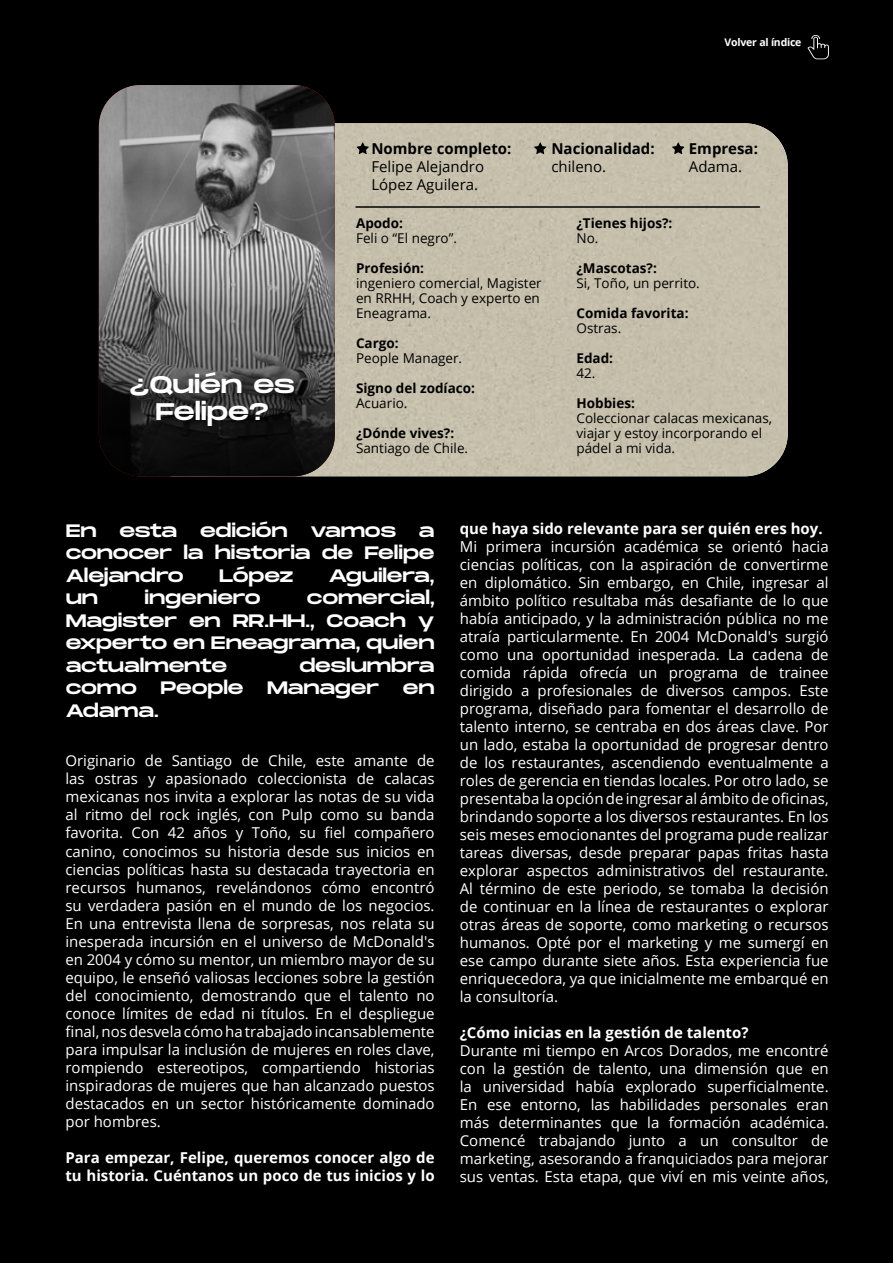
<style>
.page{position:relative;width:893px;height:1263px;background:#000}
.page>*{position:absolute;margin:0;border:0;box-sizing:border-box;transform-origin:0 0}
.t1{font:24px/27px "Monument Extended";letter-spacing:-.01em;color:#fff;text-align:center}
.t2{font:18px/22.5px "Monument Extended";letter-spacing:-.01em;color:#fff;text-align:justify}
.t3{font:15px/18px "Open Sans";color:#fff;text-align:justify}
.t4{font:700 15px/18px "Open Sans";color:#fff}
.t5{font:15px/18px "Open Sans";color:#000}
.t6{font:700 15px "Open Sans";color:#000}
.t7{font:13.5px/15px "Open Sans";color:#000}
.t8{font:700 13.5px "Open Sans";color:#000}
.t9{font:700 10.5px "Open Sans";letter-spacing:-.02em;color:#fff}
</style>
<div class="page">
<div style="left:335px;top:123px;width:453px;height:353px;background:#c6bfac"></div>
<svg style="left:99px;top:85px;width:236px;height:391px;background:#616161"></svg>
<svg style="left:356px;top:142px;width:13px;height:12px"></svg>
<svg style="left:534px;top:142px;width:12px;height:12px"></svg>
<svg style="left:672px;top:142px;width:12px;height:12px"></svg>
<hr style="left:356px;top:206px;width:403px;height:2px;background:#000">
<svg style="left:807px;top:35px;width:22px;height:24px"></svg>
<h1 class="t1" style="left:130px;top:371px;width:167px">¿Quién es<br>Felipe?</h1>
<p class="t9" style="left:725px;top:35px;width:78px">Volver al índice</p>
<p class="t6" style="left:371px;top:138px;width:142px">Nombre completo:</p>
<p class="t5" style="left:371px;top:157px;width:114px">Felipe Alejandro<br>López Aguilera.</p>
<p class="t8" style="left:356px;top:214px;width:48px">Apodo:</p>
<p class="t7" style="left:356px;top:230px;width:102px">Feli o “El negro”.</p>
<p class="t8" style="left:356px;top:259px;width:70px">Profesión:</p>
<p class="t7" style="left:356px;top:275px;width:187px">ingeniero comercial, Magister en RRHH, Coach y experto en<br>Eneagrama.</p>
<p class="t8" style="left:356px;top:334px;width:44px">Cargo:</p>
<p class="t7" style="left:356px;top:350px;width:108px">People Manager.</p>
<p class="t8" style="left:356px;top:379px;width:120px">Signo del zodíaco:</p>
<p class="t7" style="left:356px;top:395px;width:53px">Acuario.</p>
<p class="t8" style="left:356px;top:424px;width:100px">¿Dónde vives?:</p>
<p class="t7" style="left:356px;top:440px;width:114px">Santiago de Chile.</p>
<p class="t6" style="left:551px;top:138px;width:105px">Nacionalidad:</p>
<p class="t5" style="left:551px;top:157px;width:56px">chileno.</p>
<p class="t6" style="left:689px;top:138px;width:71px">Empresa:</p>
<p class="t5" style="left:689px;top:157px;width:55px">Adama.</p>
<p class="t8" style="left:576px;top:214px;width:97px">¿Tienes hijos?:</p>
<p class="t7" style="left:576px;top:230px;width:23px">No.</p>
<p class="t8" style="left:576px;top:259px;width:82px">¿Mascotas?:</p>
<p class="t7" style="left:576px;top:275px;width:125px">Si, Toño, un perrito.</p>
<p class="t8" style="left:576px;top:304px;width:114px">Comida favorita:</p>
<p class="t7" style="left:576px;top:320px;width:46px">Ostras.</p>
<p class="t8" style="left:576px;top:349px;width:38px">Edad:</p>
<p class="t7" style="left:576px;top:365px;width:21px">42.</p>
<p class="t8" style="left:576px;top:394px;width:60px">Hobbies:</p>
<p class="t7" style="left:576px;top:410px;width:197px">Coleccionar calacas mexicanas, viajar y estoy incorporando el pádel a mi vida.</p>
<p class="t2" style="left:66px;top:519px;width:32px">En</p>
<p class="t2" style="left:119px;top:519px;width:59px">esta</p>
<p class="t2" style="left:200px;top:519px;width:89px">edición</p>
<p class="t2" style="left:311px;top:519px;width:87px">vamos</p>
<p class="t2" style="left:66px;top:519px;width:370px;text-indent:353px">a conocer la historia de Felipe Alejandro</p>
<p class="t2" style="left:219px;top:564px;width:76px">López</p>
<p class="t2" style="left:329px;top:564px;width:107px">Aguilera,</p>
<p class="t2" style="left:66px;top:586px;width:370px;text-indent:241px">comercial, Magister en RR.HH., Coach y experto en Eneagrama, quien actualmente</p>
<p class="t2" style="left:66px;top:586px;width:34px">un</p>
<p class="t2" style="left:144px;top:586px;width:118px">ingeniero</p>
<p class="t2" style="left:299px;top:654px;width:137px">deslumbra</p>
<p class="t2" style="left:66px;top:676px;width:73px">como</p>
<p class="t2" style="left:161px;top:676px;width:85px">People</p>
<p class="t2" style="left:267px;top:676px;width:113px">Manager</p>
<p class="t2" style="left:403px;top:676px;width:33px">en</p>
<p class="t2" style="left:66px;top:699px;width:95px">Adama.</p>
<p class="t3" style="left:65px;top:752px;width:371px">Originario de Santiago de Chile, este amante de las ostras y apasionado coleccionista de calacas mexicanas nos invita a explorar las notas de su vida al ritmo del rock inglés, con Pulp como su banda favorita. Con 42 años y Toño, su fiel compañero canino, conocimos su historia desde sus inicios en ciencias políticas hasta su destacada trayectoria en recursos humanos, revelándonos cómo encontró su verdadera pasión en el mundo de los negocios.<br>En una entrevista llena de sorpresas, nos relata su inesperada incursión en el universo de McDonald's en 2004 y cómo su mentor, un miembro mayor de su equipo, le enseñó valiosas lecciones sobre la gestión del conocimiento, demostrando que el talento no conoce límites de edad ni títulos. En el despliegue final, nos desvela cómo ha trabajado incansablemente para impulsar la inclusión de mujeres en roles clave, rompiendo estereotipos, compartiendo historias inspiradoras de mujeres que han alcanzado puestos destacados en un sector históricamente dominado por hombres.</p>
<p class="t4" style="left:65px;top:1148px;width:371px">Para empezar, Felipe, queremos conocer algo de tu historia. Cuéntanos un poco de tus inicios y lo</p>
<p class="t4" style="left:460px;top:519px;width:364px">que haya sido relevante para ser quién eres hoy.</p>
<p class="t3" style="left:460px;top:537px;width:370px">Mi primera incursión académica se orientó hacia ciencias políticas, con la aspiración de convertirme en diplomático. Sin embargo, en Chile, ingresar al ámbito político resultaba más desafiante de lo que había anticipado, y la administración pública no me atraía particularmente. En 2004 McDonald's surgió como una oportunidad inesperada. La cadena de comida rápida ofrecía un programa de trainee dirigido a profesionales de diversos campos. Este programa, diseñado para fomentar el desarrollo de talento interno, se centraba en dos áreas clave. Por un lado, estaba la oportunidad de progresar dentro de los restaurantes, ascendiendo eventualmente a roles de gerencia en tiendas locales. Por otro lado, se presentaba la opción de ingresar al ámbito de oficinas, brindando soporte a los diversos restaurantes. En los seis meses emocionantes del programa pude realizar tareas diversas, desde preparar papas fritas hasta explorar aspectos administrativos del restaurante.<br>Al término de este periodo, se tomaba la decisión de continuar en la línea de restaurantes o explorar otras áreas de soporte, como marketing o recursos humanos. Opté por el marketing y me sumergí en ese campo durante siete años. Esta experiencia fue enriquecedora, ya que inicialmente me embarqué en la consultoría.</p>
<p class="t4" style="left:460px;top:1023px;width:290px">¿Cómo inicias en la gestión de talento?</p>
<p class="t3" style="left:460px;top:1041px;width:370px">Durante mi tiempo en Arcos Dorados, me encontré con la gestión de talento, una dimensión que en la universidad había explorado superficialmente.<br>En ese entorno, las habilidades personales eran más determinantes que la formación académica.<br>Comencé trabajando junto a un consultor de marketing, asesorando a franquiciados para mejorar sus ventas. Esta etapa, que viví en mis veinte años,</p>
</div>
